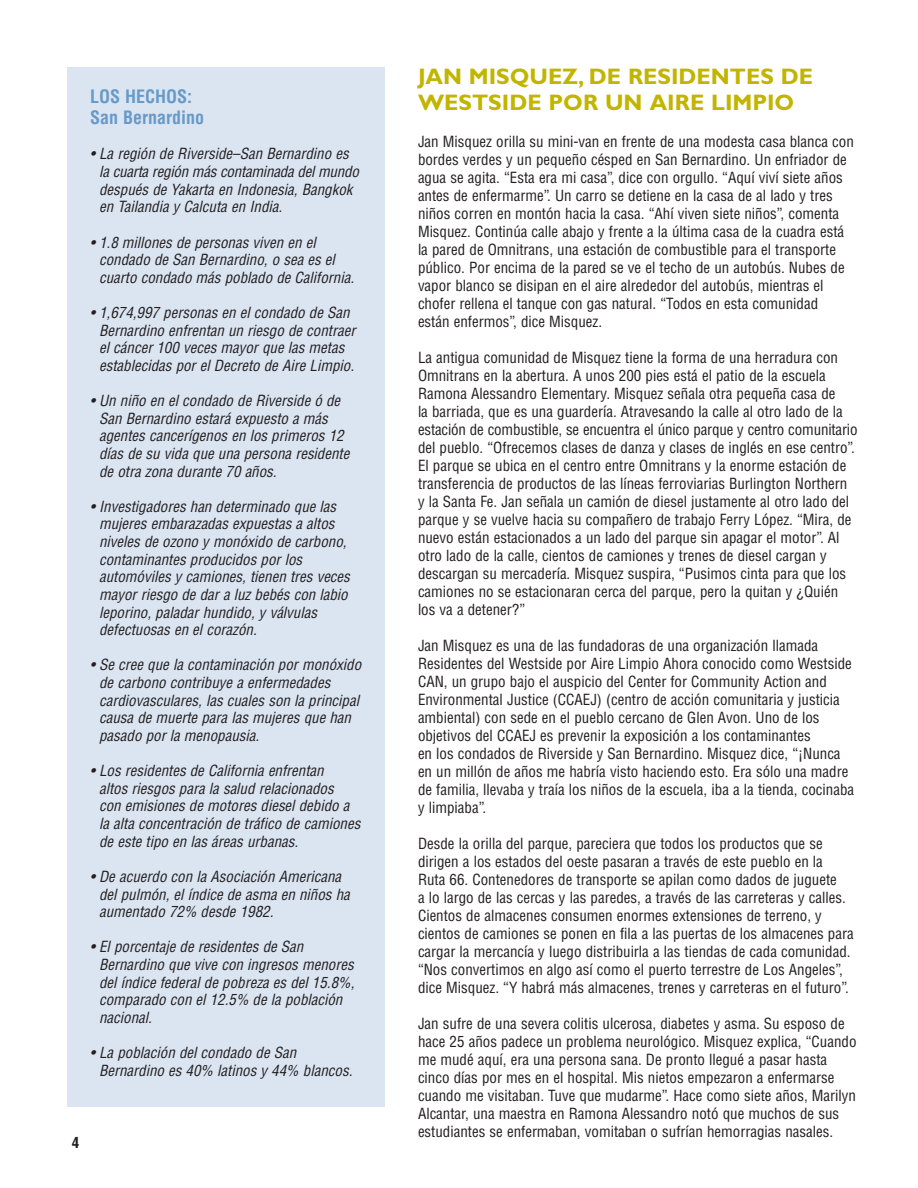
<style>
.page{position:relative;width:918px;height:1188px;background:#fff}
.page>*{position:absolute;margin:0;border:0;box-sizing:border-box;transform-origin:0 0}
.t1{font:700 22.5px/25.5px "Gill Sans";color:#c2b501}
.t2{font:700 condensed 18px/21px "Helvetica";color:#679ac8}
.t3{font:condensed 15px/18px "Helvetica";color:#231f20}
.t4{font:italic condensed 15px/17.5px "Helvetica";color:#231f20}
.t5{font:700 condensed 15px "Helvetica";color:#231f20}
</style>
<div class="page">
<div style="left:68px;top:67px;width:317px;height:1040px;background:#dbe5f2"></div>
<p class="t2" style="left:90px;top:87px;width:115px">LOS HECHOS:<br>San Bernardino</p>
<p class="t4" style="left:99px;top:146px;width:261px;text-indent:-9px">• La región de Riverside–San Bernardino es la cuarta región más contaminada del mundo después de Yakarta en Indonesia, Bangkok en Tailandia y Calcuta en India.</p>
<p class="t4" style="left:99px;top:234px;width:257px;text-indent:-9px">• 1.8 millones de personas viven en el condado de San Bernardino, o sea es el cuarto condado más poblado de California.</p>
<p class="t4" style="left:90px;top:305px;width:267px;text-align:center">• 1,674,997 personas en el condado de San Bernardino enfrentan un riesgo de contraer el cáncer 100 veces mayor que las metas establecidas por el Decreto de Aire Limpio.</p>
<p class="t4" style="left:99px;top:393px;width:252px;text-indent:-9px">• Un niño en el condado de Riverside ó de San Bernardino estará expuesto a más agentes cancerígenos en los primeros 12 días de su vida que una persona residente de otra zona durante 70 años.</p>
<p class="t4" style="left:99px;top:499px;width:252px;text-indent:-9px">• Investigadores han determinado que las mujeres embarazadas expuestas a altos niveles de ozono y monóxido de carbono, contaminantes producidos por los automóviles y camiones, tienen tres veces mayor riesgo de dar a luz bebés con labio leporino, paladar hundido, y válvulas defectuosas en el corazón.</p>
<p class="t4" style="left:99px;top:658px;width:264px;text-indent:-9px">• Se cree que la contaminación por monóxido de carbono contribuye a enfermedades cardiovasculares, las cuales son la principal causa de muerte para las mujeres que han pasado por la menopausia.</p>
<p class="t4" style="left:99px;top:763px;width:263px;text-indent:-9px">• Los residentes de California enfrentan<br>altos riesgos para la salud relacionados<br>con emisiones de motores diesel debido a la alta concentración de tráfico de camiones de este tipo en las áreas urbanas.</p>
<p class="t4" style="left:99px;top:869px;width:252px;text-indent:-9px">• De acuerdo con la Asociación Americana del pulmón, el índice de asma en niños ha aumentado 72% desde 1982.</p>
<p class="t4" style="left:99px;top:940px;width:257px;text-indent:-9px">• El porcentaje de residentes de San Bernardino que vive con ingresos menores del índice federal de pobreza es del 15.8%, comparado con el 12.5% de la población nacional.</p>
<p class="t4" style="left:99px;top:1045px;width:255px;text-indent:-9px">• La población del condado de San<br>Bernardino es 40% latinos y 44% blancos.</p>
<p class="t5" style="left:72px;top:1137px;width:9px">4</p>
<h1 class="t1" style="left:418px;top:67px;width:397px">JAN MISQUEZ, DE RESIDENTES DE<br>WESTSIDE POR UN AIRE LIMPIO</h1>
<p class="t3" style="left:418px;top:134px;width:437px">Jan Misquez orilla su mini-van en frente de una modesta casa blanca con bordes verdes y un pequeño césped en San Bernardino. Un enfriador de agua se agita. “Esta era mi casa”, dice con orgullo. “Aquí viví siete años antes de enfermarme”. Un carro se detiene en la casa de al lado y tres niños corren en montón hacia la casa. “Ahí viven siete niños”, comenta Misquez. Continúa calle abajo y frente a la última casa de la cuadra está la pared de Omnitrans, una estación de combustible para el transporte público. Por encima de la pared se ve el techo de un autobús. Nubes de vapor blanco se disipan en el aire alrededor del autobús, mientras el chofer rellena el tanque con gas natural. “Todos en esta comunidad<br>están enfermos”, dice Misquez.</p>
<p class="t3" style="left:418px;top:350px;width:441px">La antigua comunidad de Misquez tiene la forma de una herradura con Omnitrans en la abertura. A unos 200 pies está el patio de la escuela Ramona Alessandro Elementary. Misquez señala otra pequeña casa de<br>la barriada, que es una guardería. Atravesando la calle al otro lado de la estación de combustible, se encuentra el único parque y centro comunitario del pueblo. “Ofrecemos clases de danza y clases de inglés en ese centro”.<br>El parque se ubica en el centro entre Omnitrans y la enorme estación de transferencia de productos de las líneas ferroviarias Burlington Northern y la Santa Fe. Jan señala un camión de diesel justamente al otro lado del parque y se vuelve hacia su compañero de trabajo Ferry López. “Mira, de nuevo están estacionados a un lado del parque sin apagar el motor”. Al otro lado de la calle, cientos de camiones y trenes de diesel cargan y descargan su mercadería. Misquez suspira, “Pusimos cinta para que los camiones no se estacionaran cerca del parque, pero la quitan y ¿Quién los va a detener?”</p>
<p class="t3" style="left:418px;top:638px;width:438px">Jan Misquez es una de las fundadoras de una organización llamada Residentes del Westside por Aire Limpio Ahora conocido como Westside CAN, un grupo bajo el auspicio del Center for Community Action and Environmental Justice (CCAEJ) (centro de acción comunitaria y justicia ambiental) con sede en el pueblo cercano de Glen Avon. Uno de los objetivos del CCAEJ es prevenir la exposición a los contaminantes<br>en los condados de Riverside y San Bernardino. Misquez dice, “¡Nunca en un millón de años me habría visto haciendo esto. Era sólo una madre de familia, llevaba y traía los niños de la escuela, iba a la tienda, cocinaba y limpiaba”.</p>
<p class="t3" style="left:418px;top:836px;width:437px">Desde la orilla del parque, pareciera que todos los productos que se dirigen a los estados del oeste pasaran a través de este pueblo en la Ruta 66. Contenedores de transporte se apilan como dados de juguete<br>a lo largo de las cercas y las paredes, a través de las carreteras y calles.<br>Cientos de almacenes consumen enormes extensiones de terreno, y cientos de camiones se ponen en fila a las puertas de los almacenes para cargar la mercancía y luego distribuirla a las tiendas de cada comunidad. “Nos convertimos en algo así como el puerto terrestre de Los Angeles”, dice Misquez. “Y habrá más almacenes, trenes y carreteras en el futuro”.</p>
<p class="t3" style="left:418px;top:1016px;width:440px">Jan sufre de una severa colitis ulcerosa, diabetes y asma. Su esposo de hace 25 años padece un problema neurológico. Misquez explica, “Cuando me mudé aquí, era una persona sana. De pronto llegué a pasar hasta cinco días por mes en el hospital. Mis nietos empezaron a enfermarse cuando me visitaban. Tuve que mudarme”. Hace como siete años, Marilyn Alcantar, una maestra en Ramona Alessandro notó que muchos de sus estudiantes se enfermaban, vomitaban o sufrían hemorragias nasales.</p>
</div>
